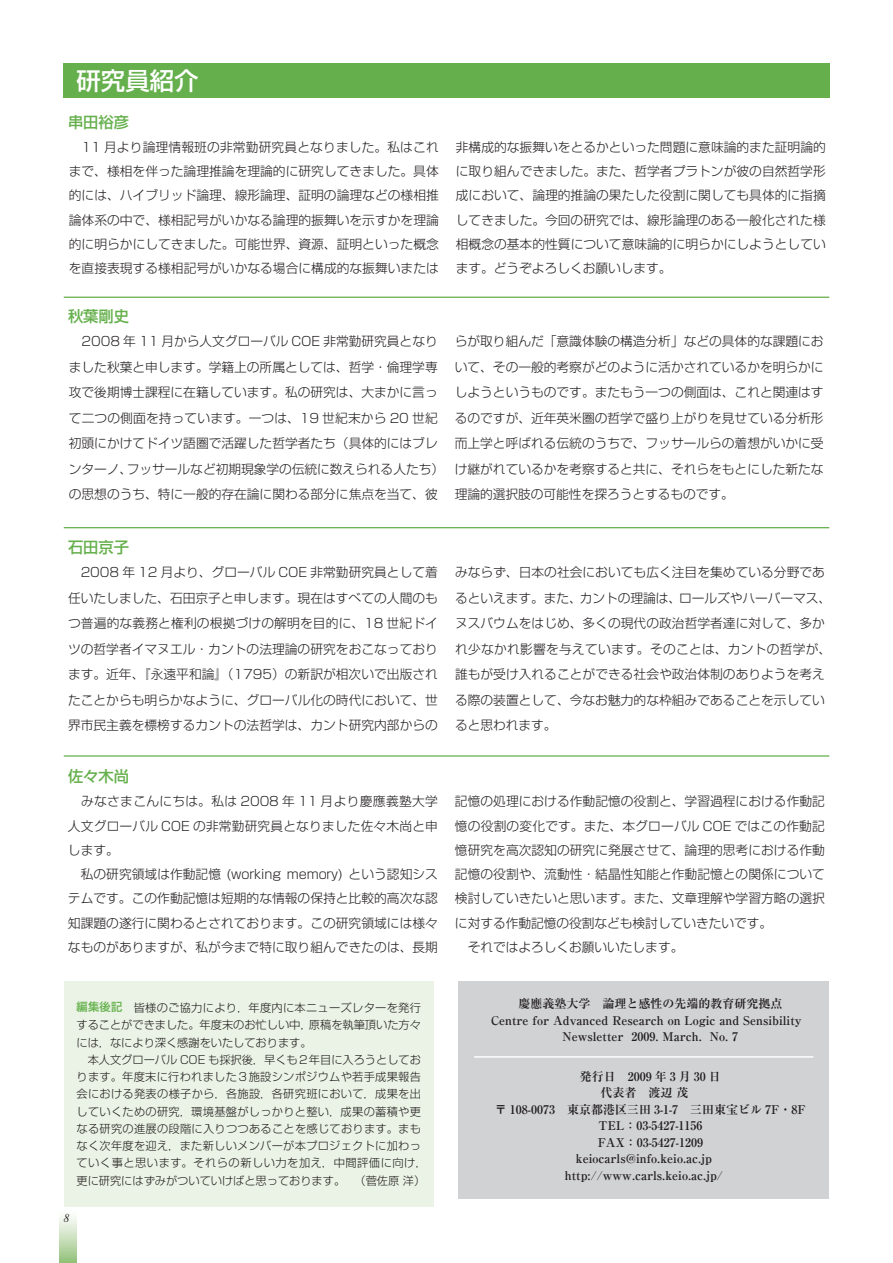
<style>
.page{position:relative;width:893px;height:1263px;background:#fff}
.page>*{position:absolute;margin:0;border:0;box-sizing:border-box;transform-origin:0 0}
.t1{font:24.45px "Shin Go Pro Medium 90 pv RKSJ H";color:#fff}
.t2{font:15.3px "Shin Go Pro Medium 90 pv RKSJ H";letter-spacing:-.005em;color:#65b04c}
.t3{font:12.75px/25.5px "Shin Go Pro Light 90 pv RKSJ H";color:#231f20;text-align:justify}
.t4{font:italic 12.75px "Granjon";color:#231f20}
.t5{font:12px/16.5px "Ryumin Pro Bold 90 pv RKSJ H";color:#231f20;text-align:center}
.t6{font:11.25px/17.2px "Shin Go Pro Light 90 pv RKSJ H";letter-spacing:.02em;color:#231f20}
.s1{font-family:"Shin Go Pro Medium 90 pv RKSJ H";color:#65b04c}
</style>
<div class="page">
<div style="left:59px;top:1209px;width:17px;height:54px;background:linear-gradient(to bottom,#fff,#97c37f)"></div>
<div style="left:64px;top:981px;width:370px;height:226px;background:#eaf3e5"></div>
<div style="left:459px;top:981px;width:370px;height:218px;background:#d1d2d4"></div>
<hr style="left:474px;top:1056px;width:339px;height:2px;background:#fff">
<div style="left:64px;top:64px;width:766px;height:34px;background:#65b04c"></div>
<hr style="left:64px;top:297px;width:765px;height:1px;background:#65b04c">
<hr style="left:64px;top:527px;width:765px;height:1px;background:#65b04c">
<hr style="left:64px;top:755px;width:765px;height:2px;background:#65b04c">
<h1 class="t1" style="left:76px;top:72px;width:124px">研究員紹介</h1>
<p class="t2" style="left:68px;top:117px;width:62px">串田裕彦</p>
<p class="t3" style="left:69px;top:137px;width:371px;line-height:24.3px">　11 月より論理情報班の非常勤研究員となりました。私はこれまで、様相を伴った論理推論を理論的に研究してきました。具体的には、ハイブリッド論理、線形論理、証明の論理などの様相推論体系の中で、様相記号がいかなる論理的振舞いを示すかを理論的に明らかにしてきました。可能世界、資源、証明といった概念を直接表現する様相記号がいかなる場合に構成的な振舞いまたは</p>
<p class="t3" style="left:456px;top:137px;width:371px;line-height:24.3px">非構成的な振舞いをとるかといった問題に意味論的また証明論的に取り組んできました。また、哲学者プラトンが彼の自然哲学形成において、論理的推論の果たした役割に関しても具体的に指摘してきました。今回の研究では、線形論理のある一般化された様相概念の基本的性質について意味論的に明らかにしようとしています。どうぞよろしくお願いします。</p>
<p class="t2" style="left:68px;top:311px;width:62px">秋葉剛史</p>
<p class="t3" style="left:69px;top:330px;width:377px;text-align:left">　2008 年 11 月から人文グローバル COE 非常勤研究員となりました秋葉と申します。学籍上の所属としては、哲学・倫理学専攻で後期博士課程に在籍しています。私の研究は、大まかに言って二つの側面を持っています。一つは、19 世紀末から 20 世紀初頭にかけてドイツ語圏で活躍した哲学者たち（具体的にはブレンターノ、フッサールなど初期現象学の伝統に数えられる人たち）の思想のうち、特に一般的存在論に関わる部分に焦点を当て、彼</p>
<p class="t3" style="left:455px;top:330px;width:370px">らが取り組んだ「意識体験の構造分析」などの具体的な課題において、その一般的考察がどのように活かされているかを明らかにしようというものです。またもう一つの側面は、これと関連はするのですが、近年英米圏の哲学で盛り上がりを見せている分析形而上学と呼ばれる伝統のうちで、フッサールらの着想がいかに受け継がれているかを考察すると共に、それらをもとにした新たな理論的選択肢の可能性を探ろうとするものです。</p>
<p class="t2" style="left:68px;top:541px;width:62px">石田京子</p>
<p class="t3" style="left:68px;top:561px;width:371px">　2008 年 12 月より、グローバル COE 非常勤研究員として着任いたしました、石田京子と申します。現在はすべての人間のもつ普遍的な義務と権利の根拠づけの解明を目的に、18 世紀ドイツの哲学者イマヌエル・カントの法理論の研究をおこなっております。近年、『永遠平和論』（1795）の新訳が相次いで出版されたことからも明らかなように、グローバル化の時代において、世界市民主義を標榜するカントの法哲学は、カント研究内部からの</p>
<p class="t3" style="left:455px;top:561px;width:378px;text-align:left">みならず、日本の社会においても広く注目を集めている分野であるといえます。また、カントの理論は、ロールズやハーバーマス、ヌスバウムをはじめ、多くの現代の政治哲学者達に対して、多かれ少なかれ影響を与えています。そのことは、カントの哲学が、誰もが受け入れることができる社会や政治体制のありようを考える際の装置として、今なお魅力的な枠組みであることを示していると思われます。</p>
<p class="t2" style="left:68px;top:770px;width:62px">佐々木尚</p>
<p class="t3" style="left:68px;top:791px;width:371px;line-height:24.3px;text-align:left">　みなさまこんにちは。私は 2008 年 11 月より慶應義塾大学人文グローバル COE の非常勤研究員となりました佐々木尚と申します。<br>　私の研究領域は作動記憶 (working memory) という認知システムです。この作動記憶は短期的な情報の保持と比較的高次な認知課題の遂行に関わるとされております。この研究領域には様々なものがありますが、私が今まで特に取り組んできたのは、長期</p>
<p class="t3" style="left:455px;top:791px;width:371px;line-height:24.3px;text-align:left">記憶の処理における作動記憶の役割と、学習過程における作動記憶の役割の変化です。また、本グローバル COE ではこの作動記憶研究を高次認知の研究に発展させて、論理的思考における作動記憶の役割や、流動性・結晶性知能と作動記憶との関係について検討していきたいと思います。また、文章理解や学習方略の選択に対する作動記憶の役割なども検討していきたいです。<br>　それではよろしくお願いいたします。</p>
<p class="t6" style="left:76px;top:1001px;width:352px"><span class="s1">編集後記</span>　皆様のご協力により，年度内に本ニューズレターを発行することができました。年度末のお忙しい中，原稿を執筆頂いた方々には，なにより深く感謝をいたしております。<br>　本人文グローバル COE も採択後，早くも２年目に入ろうとしております。年度末に行われました３施設シンポジウムや若手成果報告会における発表の様子から，各施設，各研究班において，成果を出していくための研究，環境基盤がしっかりと整い，成果の蓄積や更なる研究の進展の段階に入りつつあることを感じております。まもなく次年度を迎え，また新しいメンバーが本プロジェクトに加わっていく事と思います。それらの新しい力を加え，中間評価に向け，更に研究にはずみがついていけばと思っております。　 （菅佐原 洋）</p>
<p class="t5" style="left:491px;top:997px;width:324px">慶應義塾大学　論理と感性の先端的教育研究拠点<br>Centre for Advanced Research on Logic and Sensibility　<br>Newsletter 2009. March. No. 7</p>
<p class="t5" style="left:580px;top:1070px;width:142px">発行日　2009 年 3 月 30 日</p>
<p class="t5" style="left:600px;top:1086px;width:101px">代表者 渡辺 茂　</p>
<p class="t5" style="left:495px;top:1103px;width:312px">〒 108-0073　東京都港区三田 3-1-7　三田東宝ビル 7F・8F</p>
<p class="t5" style="left:598px;top:1119px;width:106px">TEL：03-5427-1156</p>
<p class="t5" style="left:598px;top:1136px;width:107px">FAX：03-5427-1209</p>
<p class="t5" style="left:576px;top:1152px;width:137px">keiocarls@info.keio.ac.jp</p>
<p class="t5" style="left:565px;top:1169px;width:159px">http://www.carls.keio.ac.jp/</p>
<p class="t4" style="left:64px;top:1214px;width:7px">8</p>
</div>
